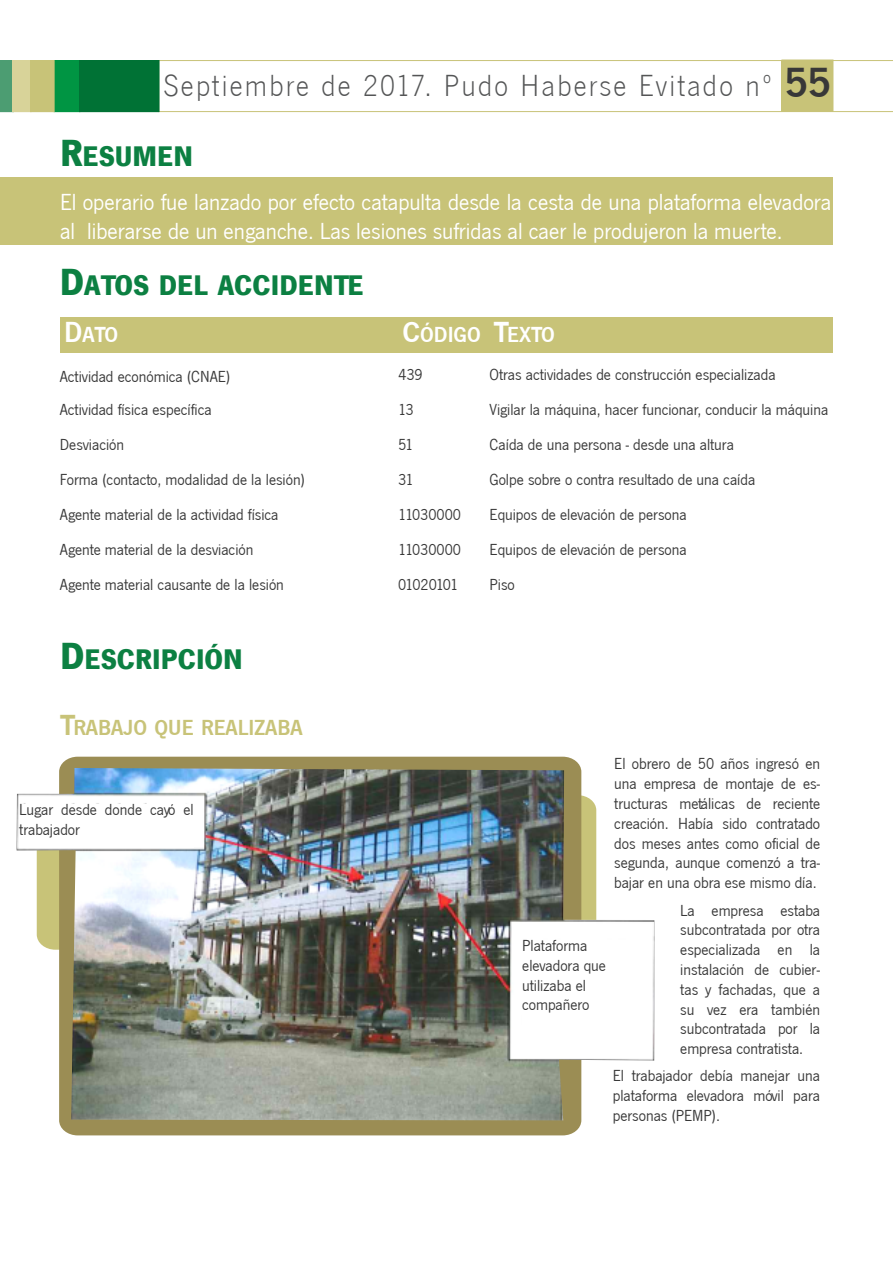
<style>
.page{position:relative;width:893px;height:1263px;background:#fff}
.page>*{position:absolute;margin:0;border:0;box-sizing:border-box;transform-origin:0 0}
.t1{font:31.5px "News Got T Ligh";letter-spacing:.07em;color:#545556}
.t2{font:700 29.25px "News Got T";color:#0c8042}
.t3{font:24px/28.8px "News Got T";color:#fff}
.t4{font:600 22.5px "News Got T";color:#c8c378}
.t5{font:600 22.5px "News Got T";color:#fff}
.t6{font:16.5px/19.8px "News Got T";color:#383838}
.t7{font:16.5px "News Got T";letter-spacing:-.06em;color:#383838}
.s1{font-family:"News Got T";font-weight:600;font-size:43.5px;color:#383838}
.s2{font-size:39px}
.s3{font-size:30px}
</style>
<div class="page">
<svg style="left:159px;top:60px;width:734px;height:52px"></svg>
<div style="left:0;top:177px;width:833px;height:68px;background:#c8c378"></div>
<svg style="left:0;top:60px;width:12px;height:52px"></svg>
<div style="left:54px;top:61px;width:26px;height:51px;background:#009543"></div>
<div style="left:54px;top:60px;width:26px;height:52px;border:1px solid #009543"></div>
<div style="left:13px;top:61px;width:18px;height:51px;background:#d8d399"></div>
<div style="left:12px;top:60px;width:19px;height:52px;border:1px solid #d8d399"></div>
<div style="left:31px;top:61px;width:23px;height:51px;background:#c8c378"></div>
<div style="left:30px;top:60px;width:25px;height:52px;border:1px solid #c8c378"></div>
<div style="left:80px;top:61px;width:79px;height:51px;background:#007235"></div>
<div style="left:79px;top:60px;width:80px;height:52px;border:1px solid #007235"></div>
<div style="left:60px;top:317px;width:337px;height:36px;background:#c8c378"></div>
<div style="left:398px;top:317px;width:91px;height:36px;background:#c8c378"></div>
<div style="left:490px;top:317px;width:343px;height:36px;background:#c8c378"></div>
<div style="left:59px;top:757px;width:522px;height:378px;background:#9b8d54"></div>
<img style="left:16px;top:768px;width:638px;height:352px">
<div style="left:19px;top:804px;width:175px;height:44px;background:#fff"></div>
<div style="left:522px;top:940px;width:123px;height:110px;background:#fff"></div>
<h1 class="t1" style="left:163px;top:64px;width:669px">Septiembre de 2017. Pudo Haberse Evitado nº <span class="s1">55</span></h1>
<h2 class="t2" style="left:60px;top:137px;width:135px"><span class="s2">R</span>ESUMEN</h2>
<h3 class="t3" style="left:60px;top:186px;width:773px">El operario fue lanzado por efecto catapulta desde la cesta de una plataforma elevadora al liberarse de un enganche. Las lesiones sufridas al caer le produjeron la muerte.</h3>
<h2 class="t2" style="left:60px;top:266px;width:305px"><span class="s2">D</span>ATOS DEL ACCIDENTE</h2>
<h3 class="t5" style="left:64px;top:319px;width:56px"><span class="s3">D</span>ATO</h3>
<h3 class="t5" style="left:402px;top:319px;width:80px"><span class="s3">C</span>ÓDIGO</h3>
<h3 class="t5" style="left:494px;top:319px;width:62px"><span class="s3">T</span>EXTO</h3>
<p class="t6" style="left:60px;top:358px;width:172px;line-height:33.5px">Actividad económica (CNAE)<br>Actividad física específica</p>
<p class="t6" style="left:60px;top:434px;width:66px">Desviación</p>
<p class="t6" style="left:60px;top:469px;width:247px">Forma (contacto, modalidad de la lesión)</p>
<p class="t6" style="left:60px;top:504px;width:220px">Agente material de la actividad física</p>
<p class="t6" style="left:60px;top:531px;width:225px;line-height:35px">Agente material de la desviación<br>Agente material causante de la lesión</p>
<p class="t6" style="left:398px;top:356px;width:64px;line-height:35px">439<br>13<br>51<br>31<br>11030000<br>11030000</p>
<p class="t7" style="left:398px;top:573px;width:61px">01020101</p>
<p class="t6" style="left:490px;top:356px;width:340px;line-height:35px">Otras actividades de construcción especializada<br>Vigilar la máquina, hacer funcionar, conducir la máquina Caída de una persona - desde una altura<br>Golpe sobre o contra resultado de una caída<br>Equipos de elevación de persona<br>Equipos de elevación de persona</p>
<p class="t6" style="left:490px;top:573px;width:27px">Piso</p>
<h2 class="t2" style="left:60px;top:639px;width:184px"><span class="s2">D</span>ESCRIPCIÓN</h2>
<h3 class="t4" style="left:60px;top:712px;width:244px"><span class="s3">T</span>RABAJO QUE REALIZABA</h3>
<p class="t6" style="left:19px;top:799px;width:176px">Lugar desde donde cayó el trabajador</p>
<p class="t6" style="left:522px;top:934px;width:85px">Plataforma elevadora que utilizaba el compañero</p>
<p class="t6" style="left:614px;top:753px;width:207px;text-align:justify">El obrero de 50 años ingresó en una empresa de montaje de es&shy;tructuras metálicas de reciente creación. Había sido contratado dos meses antes como oficial de segunda, aunque comenzó a tra&shy;bajar en una obra ese mismo día.</p>
<p class="t6" style="left:680px;top:899px;width:141px;text-align:justify">La empresa estaba subcontratada por otra especializada en la instalación de cubier&shy;tas y fachadas, que a su vez era también subcontratada por la empresa contratista.</p>
<p class="t6" style="left:613px;top:1065px;width:209px;text-align:justify">El trabajador debía manejar una plataforma elevadora móvil para personas (PEMP).</p>
</div>
